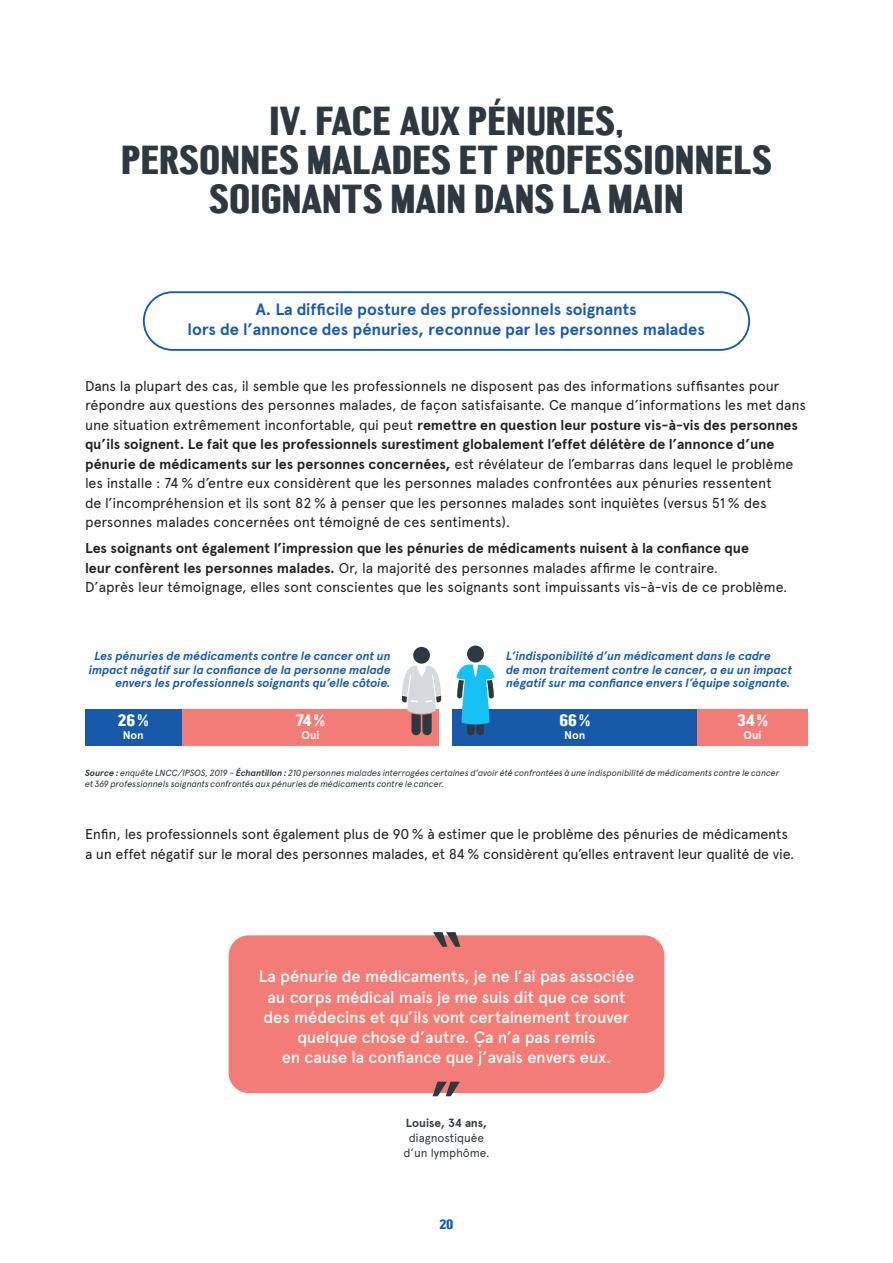
<style>
.page{position:relative;width:893px;height:1263px;background:#fff}
.page>*{position:absolute;margin:0;border:0;box-sizing:border-box;transform-origin:0 0}
.VERBATIM_Texte{font:500 65.85px "Apercu";color:#2e3840}
.TITRE_NIVEAU_1{font:700 40.5px/39px "Central Avenue";letter-spacing:-.01em;color:#2e3840;text-align:center}
.VERBATIM_Texte-2{font:500 16.5px/20.2px "Apercu";letter-spacing:-.015em;color:#fff;text-align:center}
.TITRE_NIVEAU_2{font:700 16.5px/19.5px "Apercu";letter-spacing:-.005em;color:#185aaa;text-align:center}
.Chiffres_Infographie{font:700 16.5px "Central Avenue";letter-spacing:-.005em;color:#fff}
.Texte_Courant{font:14.25px/19.5px "Apercu";letter-spacing:-.01em;color:#231f20}
.t1{font:700 13.5px "Central Avenue";color:#185aaa}
.t2{font:italic 700 12px/13.5px "Apercu";letter-spacing:-.005em;color:#185aaa;text-align:right}
.VERBATIM_description{font:11.85px/14.7px "Apercu";letter-spacing:-.01em;color:#2e3840;text-align:center}
.VERBATIM_Nom__âge{font:700 11.85px "Apercu";letter-spacing:-.005em;color:#2e3840}
.Texte_Légende_Infogr{font:700 11.25px "Apercu";letter-spacing:-.005em;color:#fff}
.Source{font:italic 9px/10.5px "Apercu";letter-spacing:-.015em;color:#2e3840}
.s1{font-weight:700}
</style>
<div class="page">
<div style="left:229px;top:935px;width:435px;height:158px;background:#f37d76;border-radius:20px"></div>
<div style="left:182px;top:709px;width:257px;height:37px;background:#f37d76"></div>
<div style="left:452px;top:709px;width:245px;height:37px;background:#185aaa"></div>
<div style="left:85px;top:709px;width:97px;height:37px;background:#185aaa"></div>
<div style="left:697px;top:709px;width:111px;height:37px;background:#f37d76"></div>
<div style="left:467px;top:645px;width:17px;height:17px;background:#2e3840;border-radius:50%"></div>
<svg style="left:457px;top:664px;width:37px;height:71px"></svg>
<svg style="left:402px;top:647px;width:39px;height:88px"></svg>
<div style="left:143px;top:291px;width:607px;height:60px;border:2px solid #185aaa;border-radius:29px"></div>
<p class="TITRE_NIVEAU_1" style="left:121px;top:101px;width:653px">IV. FACE AUX PÉNURIES,<br>PERSONNES MALADES ET PROFESSIONNELS<br>SOIGNANTS MAIN DANS LA MAIN</p>
<p class="TITRE_NIVEAU_2" style="left:188px;top:300px;width:519px">A. La difficile posture des professionnels soignants<br>lors de l’annonce des pénuries, reconnue par les personnes malades</p>
<p class="Texte_Courant" style="left:85px;top:376px;width:722px">Dans la plupart des cas, il semble que les professionnels ne disposent pas des informations suffisantes pour répondre aux questions des personnes malades, de façon satisfaisante. Ce manque d’informations les met dans une situation extrêmement inconfortable, qui peut <span class="s1">remettre en question leur posture vis-à-vis des personnes qu’ils soignent. Le fait que les professionnels surestiment globalement l’effet délétère de l’annonce d’une pénurie de médicaments sur les personnes concernées,</span> est révélateur de l’embarras dans lequel le problème les installe : 74 % d’entre eux considèrent que les personnes malades confrontées aux pénuries ressentent<br>de l’incompréhension et ils sont 82 % à penser que les personnes malades sont inquiètes (versus 51 % des personnes malades concernées ont témoigné de ces sentiments).</p>
<p class="Texte_Courant" style="left:85px;top:538px;width:704px"><span class="s1">Les soignants ont également l’impression que les pénuries de médicaments nuisent à la confiance que<br>leur confèrent les personnes malades.</span> Or, la majorité des personnes malades affirme le contraire.<br>D’après leur témoignage, elles sont conscientes que les soignants sont impuissants vis-à-vis de ce problème.</p>
<p class="t2" style="left:89px;top:649px;width:303px">Les pénuries de médicaments contre le cancer ont un impact négatif sur la confiance de la personne malade envers les professionnels soignants qu’elle côtoie.</p>
<p class="t2" style="left:506px;top:649px;width:288px;text-align:left">L’indisponibilité d’un médicament dans le cadre<br>de mon traitement contre le cancer, a eu un impact négatif sur ma confiance envers l’équipe soignante.</p>
<p class="Chiffres_Infographie" style="left:118px;top:710px;width:32px">26%</p>
<p class="Texte_Légende_Infogr" style="left:123px;top:728px;width:23px">Non</p>
<p class="Chiffres_Infographie" style="left:296px;top:710px;width:31px">74%</p>
<p class="Texte_Légende_Infogr" style="left:302px;top:728px;width:19px">Oui</p>
<p class="Chiffres_Infographie" style="left:559px;top:710px;width:32px">66%</p>
<p class="Texte_Légende_Infogr" style="left:564px;top:728px;width:23px">Non</p>
<p class="Chiffres_Infographie" style="left:737px;top:710px;width:33px">34%</p>
<p class="Texte_Légende_Infogr" style="left:744px;top:728px;width:19px">Oui</p>
<p class="Source" style="left:85px;top:767px;width:696px"><span class="s1">Source :</span> enquête LNCC/IPSOS, 2019 – <span class="s1">Échantillon :</span> 210 personnes malades interrogées certaines d’avoir été confrontées à une indisponibilité de médicaments contre le cancer et 369 professionnels soignants confrontés aux pénuries de médicaments contre le cancer.</p>
<p class="Texte_Courant" style="left:85px;top:824px;width:711px">Enfin, les professionnels sont également plus de 90 % à estimer que le problème des pénuries de médicaments a un effet négatif sur le moral des personnes malades, et 84 % considèrent qu’elles entravent leur qualité de vie.</p>
<p class="VERBATIM_Texte" style="left:429px;top:916px;width:35px">“</p>
<p class="VERBATIM_Texte-2" style="left:259px;top:966px;width:377px">La pénurie de médicaments, je ne l’ai pas associée au corps médical mais je me suis dit que ce sont des médecins et qu’ils vont certainement trouver quelque chose d’autre. Ça n’a pas remis<br>en cause la confiance que j’avais envers eux.</p>
<p class="VERBATIM_Texte" style="left:429px;top:1066px;width:35px">”</p>
<p class="VERBATIM_Nom__âge" style="left:406px;top:1116px;width:83px">Louise, 34 ans,</p>
<p class="VERBATIM_description" style="left:403px;top:1130px;width:88px">diagnostiquée d’un lymphôme.</p>
<p class="t1" style="left:439px;top:1216px;width:16px">20</p>
</div>
